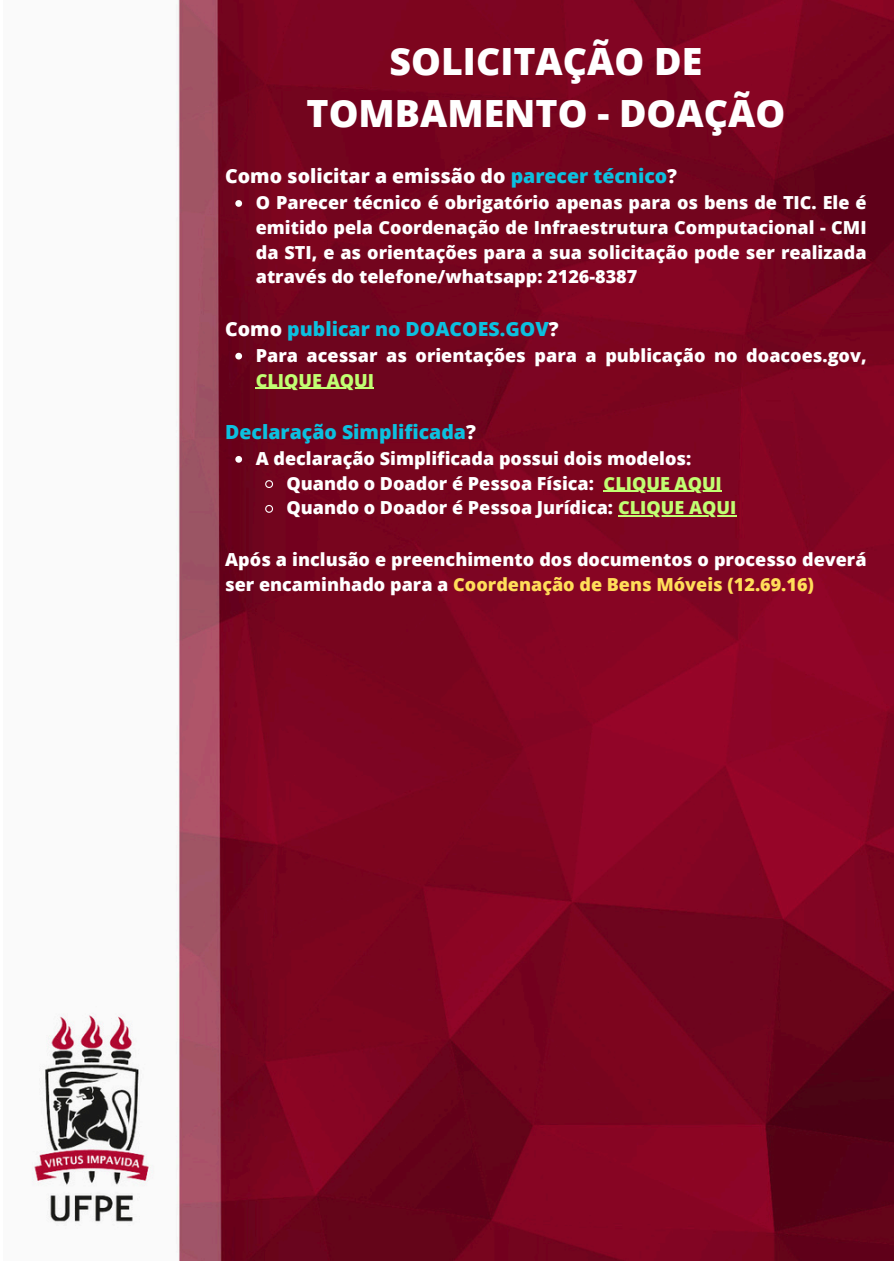
<style>
.page{position:relative;width:894px;height:1264px;background:#fff}
.page>*{position:absolute;margin:0;border:0;box-sizing:border-box;transform-origin:0 0}
.t1{font:800 37.5px/51.8px "Open Sans";color:#fff;text-align:center}
.t2{font:800 19.5px "Open Sans";color:#0cc0df}
.t3{font:800 19.5px "Open Sans";color:#fff}
.t4{font:800 18px/24.8px "Open Sans";color:#fff}
.t5{font:800 18px "Open Sans";color:#c1ff72}
.s1{color:#0cc0df}
.s2{color:#fff}
.s3{color:#c1ff72}
.s4{color:#ffde59}
</style>
<div class="page">
<img style="left:32px;top:0;width:861px;height:1260px">
<svg style="left:235px;top:200px;width:7px;height:7px"></svg>
<svg style="left:235px;top:353px;width:7px;height:6px"></svg>
<hr style="left:256px;top:387px;width:118px;height:2px;background:#c1ff72">
<svg style="left:235px;top:456px;width:7px;height:6px"></svg>
<svg style="left:264px;top:479px;width:10px;height:10px"></svg>
<hr style="left:603px;top:491px;width:118px;height:1px;background:#c1ff72">
<svg style="left:264px;top:504px;width:10px;height:9px"></svg>
<hr style="left:618px;top:515px;width:118px;height:1px;background:#c1ff72">
<h1 class="t1" style="left:306px;top:35px;width:480px">SOLICITAÇÃO DE<br>TOMBAMENTO - DOAÇÃO</h1>
<p class="t3" style="left:225px;top:162px;width:453px">Como solicitar a emissão do <span class="s1">parecer técnico</span>?</p>
<h2 class="t4" style="left:256px;top:190px;width:612px;text-align:justify">O Parecer técnico é obrigatório apenas para os bens de TIC. Ele é emitido pela Coordenação de Infraestrutura Computacional - CMI da STI, e as orientações para a sua solicitação pode ser realizada através do telefone/whatsapp: 2126-8387</h2>
<p class="t2" style="left:225px;top:315px;width:335px"><span class="s2">Como</span> publicar no DOACOES.GOV<span class="s2">?</span></p>
<h2 class="t4" style="left:256px;top:342px;width:612px">Para acessar as orientações para a publicação no doacoes.gov,</h2>
<p class="t5" style="left:256px;top:367px;width:120px">CLIQUE AQUI</p>
<p class="t2" style="left:225px;top:418px;width:252px">Declaração Simplificada<span class="s2">?</span></p>
<p class="t4" style="left:256px;top:445px;width:437px">A declaração Simplificada possui dois modelos:</p>
<h2 class="t4" style="left:286px;top:470px;width:451px">Quando o Doador é Pessoa Física: <span class="s3">CLIQUE AQUI<br></span>Quando o Doador é Pessoa Jurídica: <span class="s3">CLIQUE AQUI</span></h2>
<h2 class="t4" style="left:225px;top:546px;width:642px">Após a inclusão e preenchimento dos documentos o processo deverá ser encaminhado para a <span class="s4">Coordenação de Bens Móveis (12.69.16)</span></h2>
</div>
